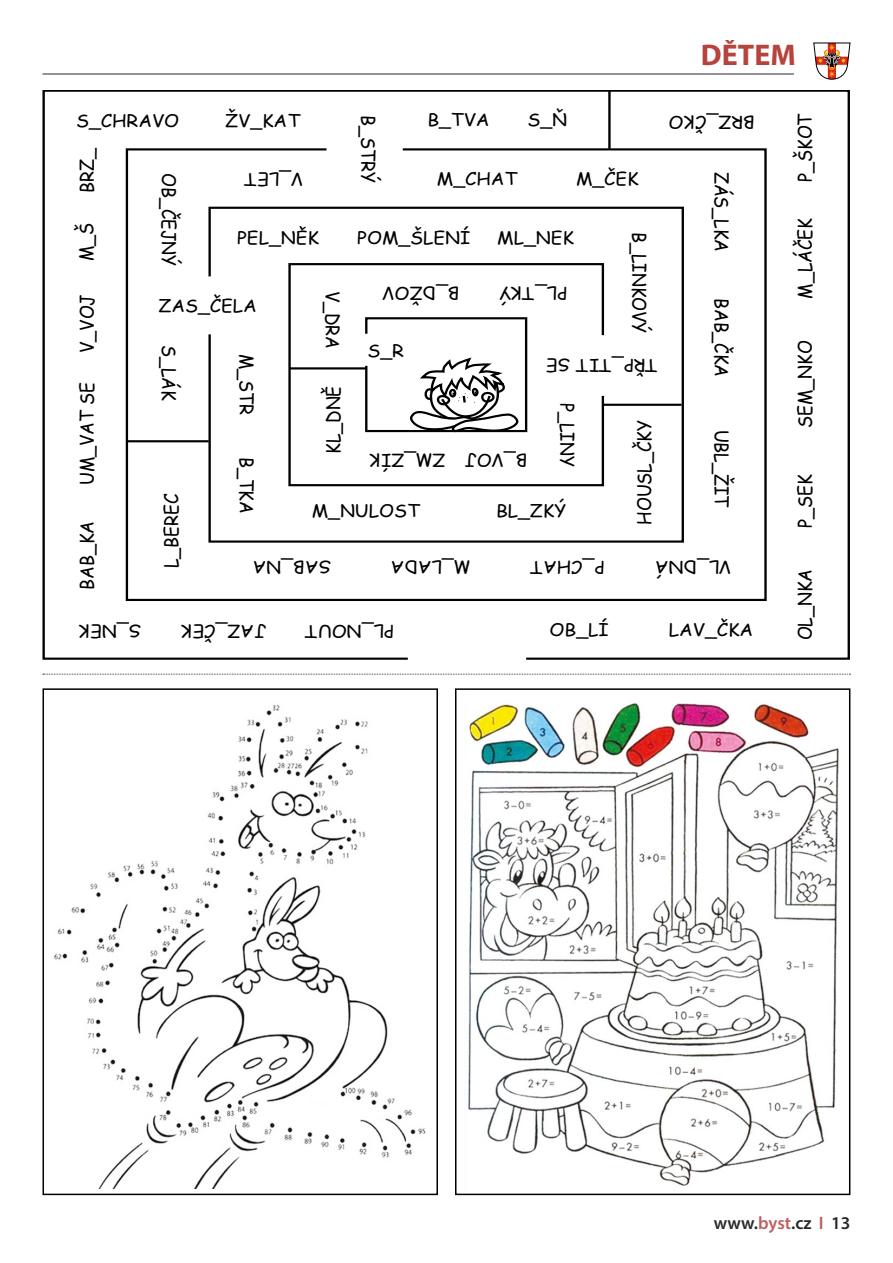
<style>
.page{position:relative;width:893px;height:1263px;background:#fff}
.page>*{position:absolute;margin:0;border:0;box-sizing:border-box;transform-origin:0 0}
.t1{font:700 30px "Myriad Pro";color:#b6433d}
.t2{font:18.75px "Comic Sans MS";color:#000;scale:.92 1}
.t3{font:600 18px "Myriad Pro";color:#282827}
.t4{font:17.25px "Comic Sans MS";color:#000;scale:1.08 1}
.s1{color:#bd6061}
</style>
<div class="page">
<svg style="left:43px;top:90px;width:807px;height:570px"></svg>
<hr style="left:608px;top:90px;width:3px;height:59px;background:#000">
<hr style="left:128px;top:440px;width:81px;height:2px;background:#000">
<hr style="left:603px;top:404px;width:78px;height:2px;background:#000">
<hr style="left:290px;top:367px;width:76px;height:3px;background:#000">
<img style="left:54px;top:705px;width:372px;height:483px">
<div style="left:43px;top:688px;width:395px;height:507px;border:2px solid #000"></div>
<div style="left:455px;top:688px;width:395px;height:507px;border:2px solid #000"></div>
<svg style="left:43px;top:674px;width:807px;height:1px"></svg>
<img style="left:466px;top:703px;width:373px;height:483px">
<svg style="left:813px;top:43px;width:37px;height:36px"></svg>
<hr style="left:43px;top:74px;width:751px;height:1px;background:#282827">
<h1 class="t1" style="left:701px;top:35px;width:96px">DĚTEM</h1>
<p class="t4" style="left:427px;top:107px;width:59px">B_TVA</p>
<p class="t4" style="left:528px;top:107px;width:38px">S_Ň</p>
<p class="t4" style="left:76px;top:108px;width:97px">S_CHRAVO</p>
<p class="t4" style="left:225px;top:108px;width:71px">ŽV_KAT</p>
<p class="t4" style="left:755px;top:135px;width:81px;rotate:-180deg">BRZ_ČKO</p>
<p class="t2" style="left:382px;top:115px;width:75px;rotate:90deg">B_STRÝ</p>
<p class="t2" style="left:73px;top:193px;width:51px;rotate:-90deg">BRZ_</p>
<p class="t4" style="left:437px;top:166px;width:76px">M_CHAT</p>
<p class="t4" style="left:576px;top:166px;width:60px">M_ČEK</p>
<p class="t4" style="left:303px;top:192px;width:56px;rotate:-180deg">V _ EL T</p>
<p class="t2" style="left:735px;top:172px;width:89px;rotate:90deg">ZÁS_LKA</p>
<p class="t2" style="left:183px;top:173px;width:103px;rotate:90deg">OB_ČEJNÝ</p>
<p class="t2" style="left:73px;top:261px;width:43px;rotate:-90deg">M_Š</p>
<p class="t4" style="left:237px;top:225px;width:77px">PEL_NĚK</p>
<p class="t4" style="left:357px;top:225px;width:106px">POM_ŠLENÍ</p>
<p class="t4" style="left:497px;top:225px;width:72px">ML_NEK</p>
<p class="t4" style="left:567px;top:306px;width:64px;rotate:-180deg">_LP TKÝ</p>
<p class="t2" style="left:653px;top:232px;width:112px;rotate:90deg">B_LINKOVÝ</p>
<p class="t4" style="left:460px;top:306px;width:73px;rotate:-180deg">B_DŽOV</p>
<p class="t2" style="left:346px;top:291px;width:65px;rotate:90deg">V_DRA</p>
<p class="t4" style="left:158px;top:293px;width:93px">ZAS_ČELA</p>
<p class="t2" style="left:73px;top:353px;width:65px;rotate:-90deg">V_VOJ</p>
<p class="t2" style="left:735px;top:298px;width:87px;rotate:90deg">BAB_ČKA</p>
<p class="t4" style="left:368px;top:338px;width:35px">S_R</p>
<p class="t2" style="left:183px;top:345px;width:62px;rotate:90deg">S_LÁK</p>
<p class="t2" style="left:260px;top:354px;width:68px;rotate:90deg">M_STR</p>
<p class="t4" style="left:658px;top:378px;width:105px;rotate:-180deg">T Ř _P T TI S E</p>
<p class="t2" style="left:73px;top:485px;width:113px;rotate:-90deg">UM_VAT SE</p>
<p class="t2" style="left:320px;top:454px;width:76px;rotate:-90deg">KL_DNĚ</p>
<p class="t2" style="left:581px;top:403px;width:71px;rotate:90deg">P_LINY</p>
<p class="t2" style="left:630px;top:524px;width:115px;rotate:-90deg">HOUSL_ČKY</p>
<p class="t2" style="left:735px;top:430px;width:86px;rotate:90deg">UBL_ŽIT</p>
<p class="t4" style="left:446px;top:473px;width:72px;rotate:-180deg">Z M _ Z KÍ</p>
<p class="t4" style="left:528px;top:473px;width:60px;rotate:-180deg">B_VOJ</p>
<p class="t2" style="left:260px;top:457px;width:63px;rotate:90deg">B_TKA</p>
<p class="t2" style="left:157px;top:568px;width:82px;rotate:-90deg">L_BEREC</p>
<p class="t4" style="left:312px;top:498px;width:102px">M_NULOST</p>
<p class="t4" style="left:496px;top:498px;width:66px">BL_ZKÝ</p>
<p class="t2" style="left:73px;top:590px;width:76px;rotate:-90deg">BAB_KA</p>
<p class="t4" style="left:332px;top:579px;width:74px;rotate:-180deg">SAB_NA</p>
<p class="t4" style="left:470px;top:579px;width:75px;rotate:-180deg">M_ AL DA</p>
<p class="t4" style="left:604px;top:579px;width:70px;rotate:-180deg">_P CHAT</p>
<p class="t4" style="left:731px;top:579px;width:72px;rotate:-180deg">V _L DNÁ</p>
<p class="t4" style="left:142px;top:643px;width:60px;rotate:-180deg">S_NEK</p>
<p class="t4" style="left:267px;top:643px;width:80px;rotate:-180deg">JAZ_ČEK</p>
<p class="t4" style="left:394px;top:643px;width:83px;rotate:-180deg">_LP NOUT</p>
<p class="t4" style="left:550px;top:617px;width:56px">OB_LÍ</p>
<p class="t4" style="left:669px;top:617px;width:80px">LAV_ČKA</p>
<p class="t2" style="left:791px;top:182px;width:76px;rotate:-90deg">P_ŠKOT</p>
<p class="t2" style="left:791px;top:299px;width:89px;rotate:-90deg">M_LÁČEK</p>
<p class="t2" style="left:791px;top:428px;width:96px;rotate:-90deg">SEM_NKO</p>
<p class="t2" style="left:791px;top:528px;width:59px;rotate:-90deg">P_SEK</p>
<p class="t2" style="left:791px;top:640px;width:79px;rotate:-90deg">OL_NKA</p>
<p class="t3" style="left:714px;top:1211px;width:138px">www.<span class="s1">byst</span>.cz <span class="s1">I</span> 13</p>
</div>
